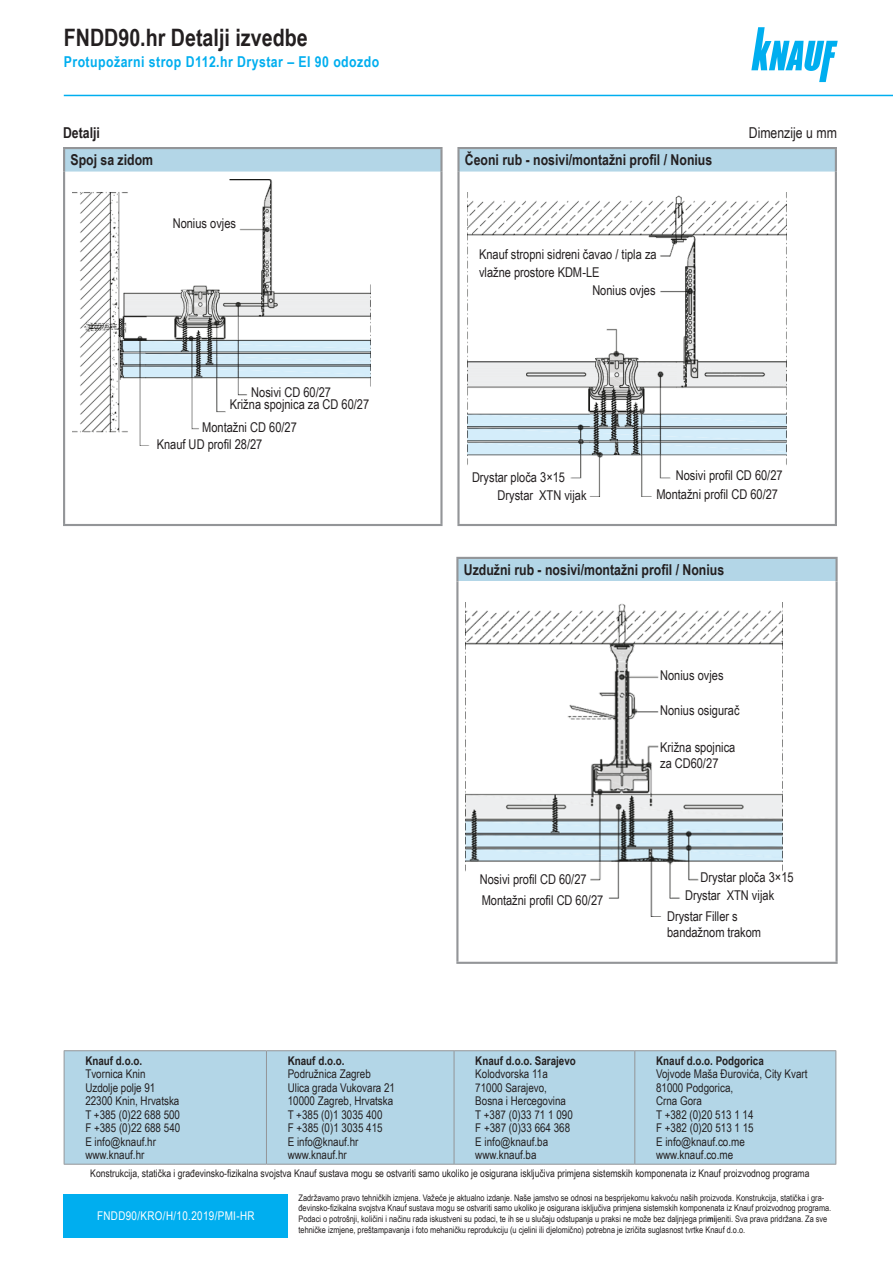
<style>
.page{position:relative;width:893px;height:1263px;background:#fff}
.page>*{position:absolute;margin:0;border:0;box-sizing:border-box;transform-origin:0 0}
.Glava_16pt{font:700 24px "Arial Narrow";color:#231f20}
.Tablica_glava{font:700 15px "Arial Narrow";color:#231f20}
.Glava_10pt{font:700 15px "Arial Narrow";letter-spacing:.03em;color:#00aeef}
.Podnaslov_10pt{font:15px "Arial Narrow";color:#231f20}
.Podnaslov_10pt-2{font:700 15px "Arial Narrow";color:#231f20}
.t1{font:13.5px/16.2px "Arial Narrow";color:#231f20}
.Osnovni_tekst{font:12px "Arial Narrow";color:#231f20}
.Osnovni_tekst-2{font:700 12px "Arial Narrow";color:#231f20}
.t2{font:12px "Arial Narrow";letter-spacing:.03em;color:#fff}
.Osnovni_tekst-3{font:10.5px "Arial Narrow";color:#231f20}
.Tekst_u_slici_8pt{font:9px/10.8px "Arial Narrow";color:#231f20}
.s1{font-weight:700}
</style>
<div class="page">
<svg style="left:751px;top:27px;width:87px;height:55px"></svg>
<hr style="left:64px;top:95px;width:829px;height:1px;background:#00aeef">
<div style="left:64px;top:1194px;width:224px;height:43px;background:#00aeef"></div>
<div style="left:65px;top:1051px;width:770px;height:113px;background:#b3d6e7"></div>
<hr style="left:64px;top:1050px;width:202px;height:1px;background:#939598">
<hr style="left:64px;top:1051px;width:1px;height:113px;background:#939598">
<hr style="left:266px;top:1050px;width:188px;height:1px;background:#939598">
<hr style="left:454px;top:1050px;width:181px;height:1px;background:#939598">
<hr style="left:635px;top:1050px;width:201px;height:1px;background:#939598">
<hr style="left:835px;top:1051px;width:1px;height:113px;background:#939598">
<hr style="left:64px;top:1164px;width:202px;height:1px;background:#939598">
<hr style="left:266px;top:1164px;width:188px;height:1px;background:#939598">
<hr style="left:454px;top:1164px;width:181px;height:1px;background:#939598">
<hr style="left:635px;top:1164px;width:201px;height:1px;background:#939598">
<hr style="left:266px;top:1051px;width:1px;height:113px;background:#939598">
<hr style="left:454px;top:1051px;width:1px;height:113px;background:#939598">
<hr style="left:634px;top:1051px;width:1px;height:113px;background:#939598">
<svg style="left:65px;top:149px;width:770px;height:23px;background:#b5d7e7"></svg>
<hr style="left:63px;top:147px;width:380px;height:2px;background:#939598">
<hr style="left:63px;top:149px;width:2px;height:23px;background:#939598">
<hr style="left:457px;top:147px;width:380px;height:2px;background:#939598">
<hr style="left:835px;top:149px;width:2px;height:23px;background:#939598">
<hr style="left:63px;top:172px;width:2px;height:352px;background:#939598">
<hr style="left:835px;top:172px;width:2px;height:352px;background:#939598">
<hr style="left:63px;top:524px;width:380px;height:2px;background:#939598">
<hr style="left:457px;top:524px;width:380px;height:2px;background:#939598">
<hr style="left:440px;top:149px;width:3px;height:23px;background:#939598">
<hr style="left:457px;top:149px;width:3px;height:23px;background:#939598">
<hr style="left:440px;top:172px;width:3px;height:352px;background:#939598">
<hr style="left:457px;top:172px;width:3px;height:352px;background:#939598">
<img style="left:73px;top:179px;width:297px;height:267px">
<img style="left:467px;top:192px;width:319px;height:304px">
<div style="left:457px;top:558px;width:380px;height:23px;background:#b3d6e7"></div>
<hr style="left:456px;top:557px;width:382px;height:2px;background:#939598">
<hr style="left:835px;top:559px;width:3px;height:22px;background:#939598">
<hr style="left:835px;top:581px;width:3px;height:381px;background:#939598">
<hr style="left:456px;top:962px;width:382px;height:2px;background:#939598">
<hr style="left:456px;top:559px;width:2px;height:22px;background:#939598">
<hr style="left:456px;top:581px;width:2px;height:381px;background:#939598">
<img style="left:466px;top:603px;width:316px;height:314px">
<p class="Glava_16pt" style="left:64px;top:19px;width:245px">FNDD90.hr Detalji izvedbe</p>
<p class="Glava_10pt" style="left:64px;top:50px;width:317px">Protupožarni strop D112.hr Drystar – EI 90 odozdo</p>
<p class="Podnaslov_10pt-2" style="left:63px;top:122px;width:38px">Detalji</p>
<p class="Podnaslov_10pt" style="left:749px;top:122px;width:90px">Dimenzije u mm</p>
<p class="Tablica_glava" style="left:70px;top:149px;width:84px">Spoj sa zidom</p>
<p class="Tablica_glava" style="left:465px;top:149px;width:249px">Čeoni rub - nosivi/montažni profil / Nonius</p>
<p class="t1" style="left:173px;top:215px;width:65px">Nonius ovjes</p>
<p class="t1" style="left:230px;top:386px;width:141px;line-height:12.5px;text-indent:21px">Nosivi CD 60/27<br>Križna spojnica za CD 60/27</p>
<p class="t1" style="left:157px;top:418px;width:142px;text-indent:46px">Montažni CD 60/27<br>Knauf UD profil 28/27</p>
<p class="t1" style="left:479px;top:245px;width:179px">Knauf stropni sidreni čavao / tipla za</p>
<p class="t1" style="left:479px;top:264px;width:122px">vlažne prostore KDM-LE</p>
<p class="t1" style="left:592px;top:281px;width:65px">Nonius ovjes</p>
<p class="t1" style="left:498px;top:468px;width:91px;line-height:17.4px;text-indent:-26px">Drystar ploča 3×15<br>Drystar XTN vijak</p>
<p class="t1" style="left:656px;top:466px;width:128px;line-height:18.3px;text-indent:19px">Nosivi profil CD 60/27<br>Montažni profil CD 60/27</p>
<p class="Tablica_glava" style="left:464px;top:558px;width:262px">Uzdužni rub - nosivi/montažni profil / Nonius</p>
<p class="t1" style="left:660px;top:667px;width:65px">Nonius ovjes</p>
<p class="t1" style="left:660px;top:701px;width:81px">Nonius osigurač</p>
<p class="t1" style="left:660px;top:738px;width:77px">Križna spojnica za CD60/27</p>
<p class="t1" style="left:480px;top:867px;width:125px;line-height:21.6px">Nosivi profil CD 60/27<br>Montažni profil CD 60/27</p>
<p class="t1" style="left:685px;top:867px;width:110px;line-height:18.6px;text-indent:15px">Drystar ploča 3×15<br>Drystar XTN vijak</p>
<p class="t1" style="left:667px;top:908px;width:95px">Drystar Filler s bandažnom trakom</p>
<p class="Osnovni_tekst-2" style="left:85px;top:1051px;width:58px">Knauf d.o.o.</p>
<p class="Osnovni_tekst" style="left:85px;top:1065px;width:62px">Tvornica Knin</p>
<p class="Osnovni_tekst" style="left:85px;top:1078px;width:72px">Uzdolje polje 91</p>
<p class="Osnovni_tekst" style="left:85px;top:1092px;width:96px">22300 Knin, Hrvatska</p>
<p class="Osnovni_tekst" style="left:85px;top:1105px;width:96px">T +385 (0)22 688 500</p>
<p class="Osnovni_tekst" style="left:85px;top:1119px;width:96px">F +385 (0)22 688 540</p>
<p class="Osnovni_tekst" style="left:85px;top:1132px;width:72px">E info@knauf.hr</p>
<p class="Osnovni_tekst" style="left:85px;top:1146px;width:61px">www.knauf.hr</p>
<p class="Osnovni_tekst-2" style="left:656px;top:1051px;width:109px">Knauf d.o.o. Podgorica</p>
<p class="Osnovni_tekst" style="left:656px;top:1065px;width:153px">Vojvode Maša Đurovića, City Kvart</p>
<p class="Osnovni_tekst" style="left:656px;top:1078px;width:79px">81000 Podgorica,</p>
<p class="Osnovni_tekst" style="left:656px;top:1092px;width:47px">Crna Gora</p>
<p class="Osnovni_tekst" style="left:656px;top:1105px;width:99px">T +382 (0)20 513 1 14</p>
<p class="Osnovni_tekst" style="left:656px;top:1119px;width:99px">F +382 (0)20 513 1 15</p>
<p class="Osnovni_tekst" style="left:656px;top:1132px;width:90px">E info@knauf.co.me</p>
<p class="Osnovni_tekst" style="left:656px;top:1146px;width:79px">www.knauf.co.me</p>
<p class="Osnovni_tekst-3" style="left:90px;top:1166px;width:721px">Konstrukcija, statička i građevinsko-fizikalna svojstva Knauf sustava mogu se ostvariti samo ukoliko je osigurana isključiva primjena sistemskih komponenata iz Knauf proizvodnog programa</p>
<p class="Tekst_u_slici_8pt" style="left:298px;top:1192px;width:534px">Zadržavamo pravo tehničkih izmjena. Važeće je aktualno izdanje. Naše jamstvo se odnosi na besprijekornu kakvoću naših proizvoda. Konstrukcija, statička i gra&shy;đevinsko-fizikalna svojstva Knauf sustava mogu se ostvariti samo ukoliko je osigurana isključiva primjena sistemskih komponenata iz Knauf proizvodnog programa.<br>Podaci o potrošnji, količini i načinu rada iskustveni su podaci, te ih se u slučaju odstupanja u praksi ne može bez daljnjega pri<span class="s1">mi</span>jeniti. Sva prava pridržana. Za sve tehničke izmjene, preštampavanja i foto mehaničku reprodukciju (u cjelini ili djelomično) potrebna je izričita suglasnost tvrtke Knauf d.o.o.</p>
<p class="Osnovni_tekst-2" style="left:288px;top:1051px;width:58px">Knauf d.o.o.</p>
<p class="Osnovni_tekst" style="left:288px;top:1065px;width:85px">Podružnica Zagreb</p>
<p class="Osnovni_tekst" style="left:288px;top:1078px;width:109px">Ulica grada Vukovara 21</p>
<p class="Osnovni_tekst" style="left:288px;top:1092px;width:107px">10000 Zagreb, Hrvatska</p>
<p class="Osnovni_tekst" style="left:288px;top:1105px;width:96px">T +385 (0)1 3035 400</p>
<p class="Osnovni_tekst" style="left:288px;top:1119px;width:96px">F +385 (0)1 3035 415</p>
<p class="Osnovni_tekst" style="left:288px;top:1132px;width:72px">E info@knauf.hr</p>
<p class="Osnovni_tekst" style="left:288px;top:1146px;width:61px">www.knauf.hr</p>
<p class="Osnovni_tekst-2" style="left:475px;top:1051px;width:102px">Knauf d.o.o. Sarajevo</p>
<p class="Osnovni_tekst" style="left:475px;top:1065px;width:74px">Kolodvorska 11a</p>
<p class="Osnovni_tekst" style="left:475px;top:1078px;width:73px">71000 Sarajevo,</p>
<p class="Osnovni_tekst" style="left:475px;top:1092px;width:92px">Bosna i Hercegovina</p>
<p class="Osnovni_tekst" style="left:475px;top:1105px;width:99px">T +387 (0)33 71 1 090</p>
<p class="Osnovni_tekst" style="left:475px;top:1119px;width:96px">F +387 (0)33 664 368</p>
<p class="Osnovni_tekst" style="left:475px;top:1132px;width:74px">E info@knauf.ba</p>
<p class="Osnovni_tekst" style="left:475px;top:1146px;width:63px">www.knauf.ba</p>
<p class="t2" style="left:97px;top:1207px;width:159px">FNDD90/KRO/H/10.2019/PMI-HR</p>
</div>
